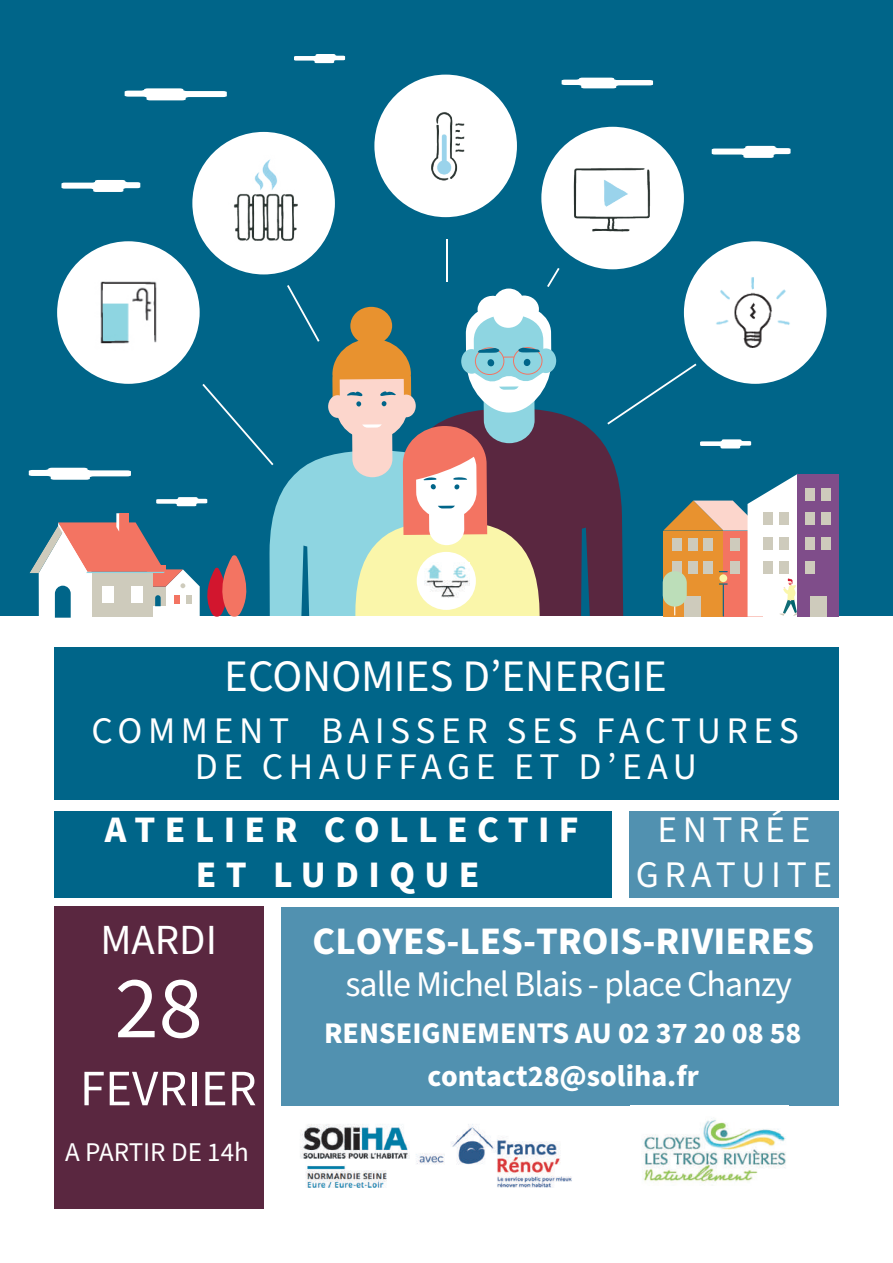
<style>
.page{position:relative;width:893px;height:1263px;background:#006589}
.page>*{position:absolute;margin:0;border:0;box-sizing:border-box;transform-origin:0 0}
.t1{font:88.65px "Source Sans Pro";color:#fff}
.t2{font:51px "Source Sans Pro";color:#fff}
.t3{font:45px "Source Sans Pro";color:#fff}
.t4{font:42.9px "Source Sans Pro";color:#fff}
.t5{font:700 39px "Source Sans Pro";color:#fff}
.t6{font:37.5px/36px "Source Sans Pro";letter-spacing:.15em;color:#fff;text-align:center}
.t7{font:700 37.5px/45px "Source Sans Pro";letter-spacing:.25em;color:#fff;text-align:center}
.t8{font:36px "Source Sans Pro";letter-spacing:-.03em;color:#fff}
.t9{font:700 30px/43.2px "Source Sans Pro";color:#fff;text-align:center}
.t10{font:27px "Source Sans Pro";color:#fff}
</style>
<div class="page">
<svg style="left:560px;top:414px;width:63px;height:203px;fill:#5a2740"></svg>
<div style="left:0;top:617px;width:893px;height:646px;background:#fff"></div>
<div style="left:54px;top:647px;width:785px;height:152px;background:#006589"></div>
<div style="left:54px;top:811px;width:558px;height:86px;background:#006589"></div>
<div style="left:629px;top:811px;width:210px;height:86px;background:#5191b0"></div>
<div style="left:54px;top:907px;width:210px;height:302px;background:#5a2740"></div>
<div style="left:281px;top:907px;width:558px;height:199px;background:#5191b0"></div>
<img style="left:300px;top:1124px;width:272px;height:64px">
<div style="left:163px;top:100px;width:201px;height:202px;border:38px solid #006589;border-radius:50%"></div>
<img style="left:73px;top:254px;width:117px;height:14px">
<div style="left:28px;top:213px;width:201px;height:201px;border:38px solid #006589;border-radius:50%"></div>
<div style="left:346px;top:45px;width:201px;height:202px;border:38px solid #006589;border-radius:50%"></div>
<div style="left:511px;top:100px;width:201px;height:202px;border:38px solid #006589;border-radius:50%"></div>
<img style="left:691px;top:252px;width:123px;height:122px">
<div style="left:652px;top:213px;width:201px;height:201px;border:38px solid #006589;border-radius:50%"></div>
<div style="left:798px;top:474px;width:41px;height:143px;background:#7f4d8a"></div>
<div style="left:806px;top:488px;width:9px;height:13px;background:#cecbbc"></div>
<div style="left:822px;top:488px;width:9px;height:13px;background:#cecbbc"></div>
<div style="left:806px;top:513px;width:9px;height:12px;background:#cecbbc"></div>
<div style="left:822px;top:513px;width:9px;height:12px;background:#cecbbc"></div>
<div style="left:806px;top:537px;width:9px;height:12px;background:#cecbbc"></div>
<div style="left:822px;top:537px;width:9px;height:12px;background:#cecbbc"></div>
<div style="left:806px;top:561px;width:9px;height:12px;background:#cecbbc"></div>
<div style="left:810px;top:596px;width:16px;height:21px;background:#cecbbc"></div>
<svg style="left:663px;top:474px;width:135px;height:143px"></svg>
<svg style="left:607px;top:364px;width:89px;height:60px"></svg>
<hr style="left:446px;top:239px;width:1px;height:42px;background:#fff">
<svg style="left:28px;top:268px;width:532px;height:350px"></svg>
<svg style="left:61px;top:180px;width:79px;height:12px"></svg>
<svg style="left:125px;top:88px;width:102px;height:12px"></svg>
<svg style="left:294px;top:54px;width:51px;height:9px"></svg>
<svg style="left:712px;top:146px;width:78px;height:12px"></svg>
<svg style="left:562px;top:78px;width:91px;height:10px"></svg>
<svg style="left:700px;top:439px;width:51px;height:9px"></svg>
<div style="left:57px;top:241px;width:143px;height:143px;background:#fff;border-radius:50%"></div>
<img style="left:100px;top:281px;width:57px;height:63px">
<div style="left:192px;top:132px;width:143px;height:142px;background:#fff;border-radius:50%"></div>
<div style="left:374px;top:75px;width:143px;height:142px;background:#fff;border-radius:50%"></div>
<div style="left:541px;top:127px;width:143px;height:142px;background:#fff;border-radius:50%"></div>
<div style="left:684px;top:241px;width:142px;height:143px;background:#fff;border-radius:50%"></div>
<img style="left:698px;top:258px;width:109px;height:109px">
<img style="left:212px;top:149px;width:104px;height:104px">
<img style="left:550px;top:138px;width:123px;height:122px">
<img style="left:392px;top:93px;width:106px;height:107px">
<img style="left:631px;top:1105px;width:158px;height:78px">
<img style="left:424px;top:563px;width:45px;height:34px">
<p class="t3" style="left:224px;top:646px;width:444px">ECONOMIES D’ENERGIE</p>
<p class="t6" style="left:92px;top:714px;width:709px">COMMENT BAISSER SES FACTURES<br>DE CHAUFFAGE ET D’EAU</p>
<p class="t7" style="left:105px;top:808px;width:475px">ATELIER COLLECTIF<br>ET LUDIQUE</p>
<p class="t6" style="left:636px;top:809px;width:198px;line-height:45px">ENTRÉE<br>GRATUITE</p>
<p class="t4" style="left:100px;top:911px;width:118px">MARDI</p>
<h1 class="t1" style="left:115px;top:948px;width:90px">28</h1>
<h2 class="t2" style="left:80px;top:1054px;width:178px">FEVRIER</h2>
<p class="t10" style="left:65px;top:1134px;width:185px">A PARTIR DE 14h</p>
<p class="t5" style="left:313px;top:914px;width:503px">CLOYES-LES-TROIS-RIVIERES</p>
<p class="t8" style="left:345px;top:960px;width:448px">salle Michel Blais - place Chanzy</p>
<p class="t9" style="left:324px;top:1012px;width:479px">RENSEIGNEMENTS AU 02 37 20 08 58 contact28@soliha.fr</p>
</div>
